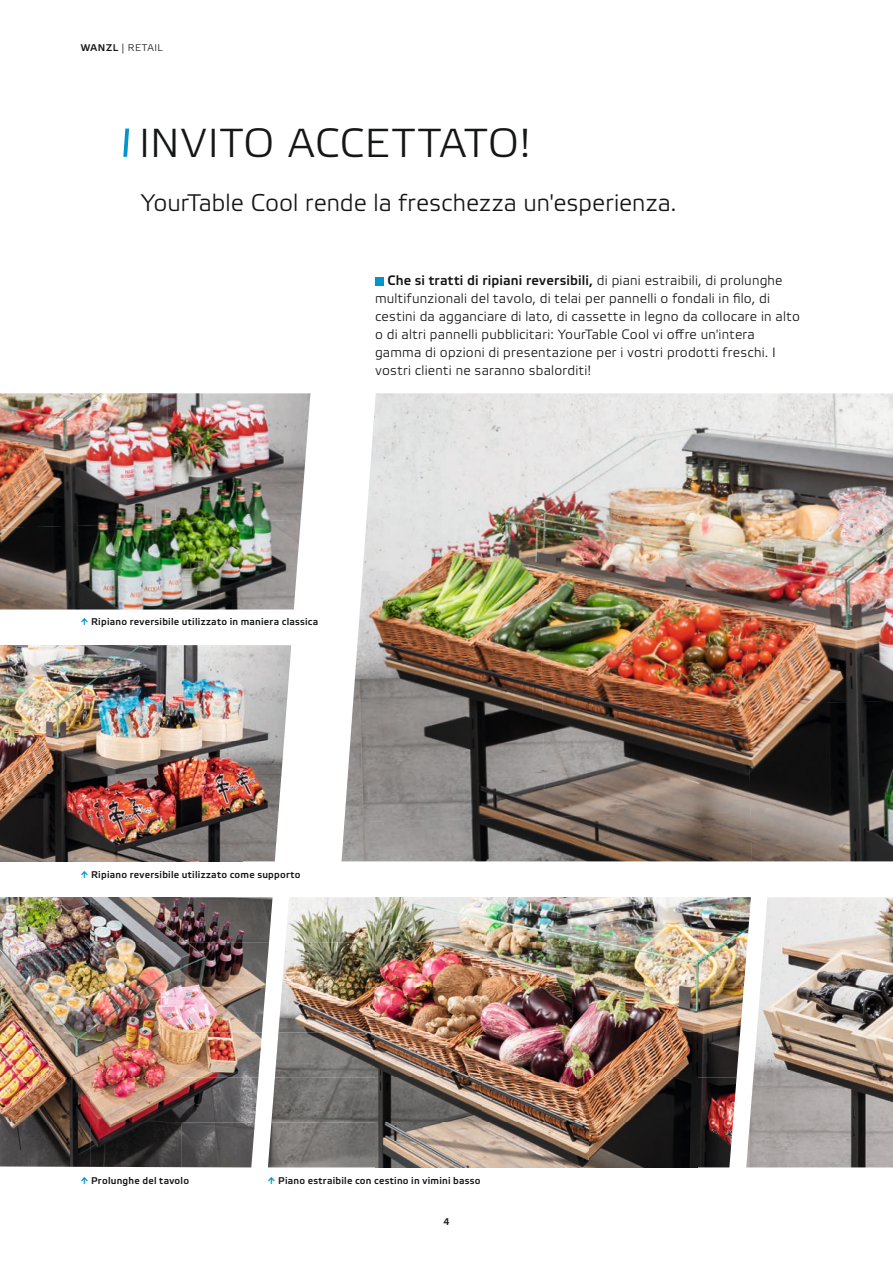
<style>
.page{position:relative;width:893px;height:1263px;background:#fff}
.page>*{position:absolute;margin:0;border:0;box-sizing:border-box;transform-origin:0 0}
.t1{font:300 40.5px "Wanzl Etelka";letter-spacing:.015em;color:#151616}
.t2{font:300 24px "Wanzl Etelka";color:#151616}
.t3{font:300 13.5px/18px "Wanzl Etelka";letter-spacing:.015em;color:#151616}
.t4{font:500 9.75px "Wanzl Etelka";letter-spacing:.025em;color:#151616}
.t5{font:300 9.75px "Wanzl Etelka";letter-spacing:.06em;color:#151616}
.s1{font-weight:500}
.s2{color:#0095cb}
</style>
<div class="page">
<img style="left:0;top:393px;width:152px;height:129px">
<img style="left:152px;top:393px;width:158px;height:129px">
<img style="left:0;top:522px;width:208px;height:87px">
<img style="left:208px;top:520px;width:93px;height:89px">
<img style="left:0;top:645px;width:291px;height:130px">
<img style="left:0;top:775px;width:281px;height:86px">
<img style="left:360px;top:393px;width:174px;height:210px">
<img style="left:534px;top:393px;width:205px;height:210px">
<img style="left:739px;top:393px;width:154px;height:308px">
<img style="left:345px;top:603px;width:195px;height:208px">
<img style="left:540px;top:597px;width:211px;height:214px">
<img style="left:747px;top:701px;width:146px;height:160px">
<img style="left:341px;top:811px;width:411px;height:50px">
<img style="left:286px;top:897px;width:411px;height:45px">
<img style="left:697px;top:897px;width:49px;height:90px">
<img style="left:282px;top:942px;width:415px;height:45px">
<img style="left:278px;top:987px;width:419px;height:45px">
<img style="left:697px;top:987px;width:47px;height:90px">
<img style="left:275px;top:1032px;width:422px;height:45px">
<img style="left:273px;top:1077px;width:424px;height:45px">
<img style="left:697px;top:1077px;width:40px;height:90px">
<img style="left:273px;top:1122px;width:424px;height:45px">
<img style="left:0;top:897px;width:273px;height:45px">
<img style="left:0;top:942px;width:269px;height:45px">
<img style="left:0;top:987px;width:265px;height:45px">
<img style="left:0;top:1032px;width:262px;height:45px">
<img style="left:0;top:1077px;width:258px;height:45px">
<img style="left:0;top:1122px;width:255px;height:45px">
<img style="left:746px;top:897px;width:147px;height:270px">
<div style="left:375px;top:277px;width:9px;height:8px;background:#0095cb"></div>
<svg style="left:123px;top:129px;width:6px;height:28px"></svg>
<p class="t5" style="left:81px;top:42px;width:84px"><span class="s1">WANZL</span> | RETAIL</p>
<h1 class="t1" style="left:139px;top:120px;width:394px">INVITO ACCETTATO!</h1>
<h2 class="t2" style="left:141px;top:189px;width:537px">YourTable Cool rende la freschezza un'esperienza.</h2>
<p class="t3" style="left:375px;top:272px;width:426px;text-indent:12px"><span class="s1">Che si tratti di ripiani reversibili,</span> di piani estraibili, di prolunghe multifunzionali del tavolo, di telai per pannelli o fondali in filo, di cestini da agganciare di lato, di cassette in legno da collocare in alto o di altri pannelli pubblicitari: YourTable Cool vi offre un'intera gamma di opzioni di presentazione per i vostri prodotti freschi. I vostri clienti ne saranno sbalorditi!</p>
<p class="t4" style="left:81px;top:616px;width:239px"><span class="s2">↑</span> Ripiano reversibile utilizzato in maniera classica</p>
<p class="t4" style="left:81px;top:869px;width:221px"><span class="s2">↑</span> Ripiano reversibile utilizzato come supporto</p>
<p class="t4" style="left:81px;top:1175px;width:110px"><span class="s2">↑</span> Prolunghe del tavolo</p>
<p class="t4" style="left:268px;top:1175px;width:214px"><span class="s2">↑</span> Piano estraibile con cestino in vimini basso</p>
<p class="t4" style="left:443px;top:1215px;width:8px">4</p>
</div>
